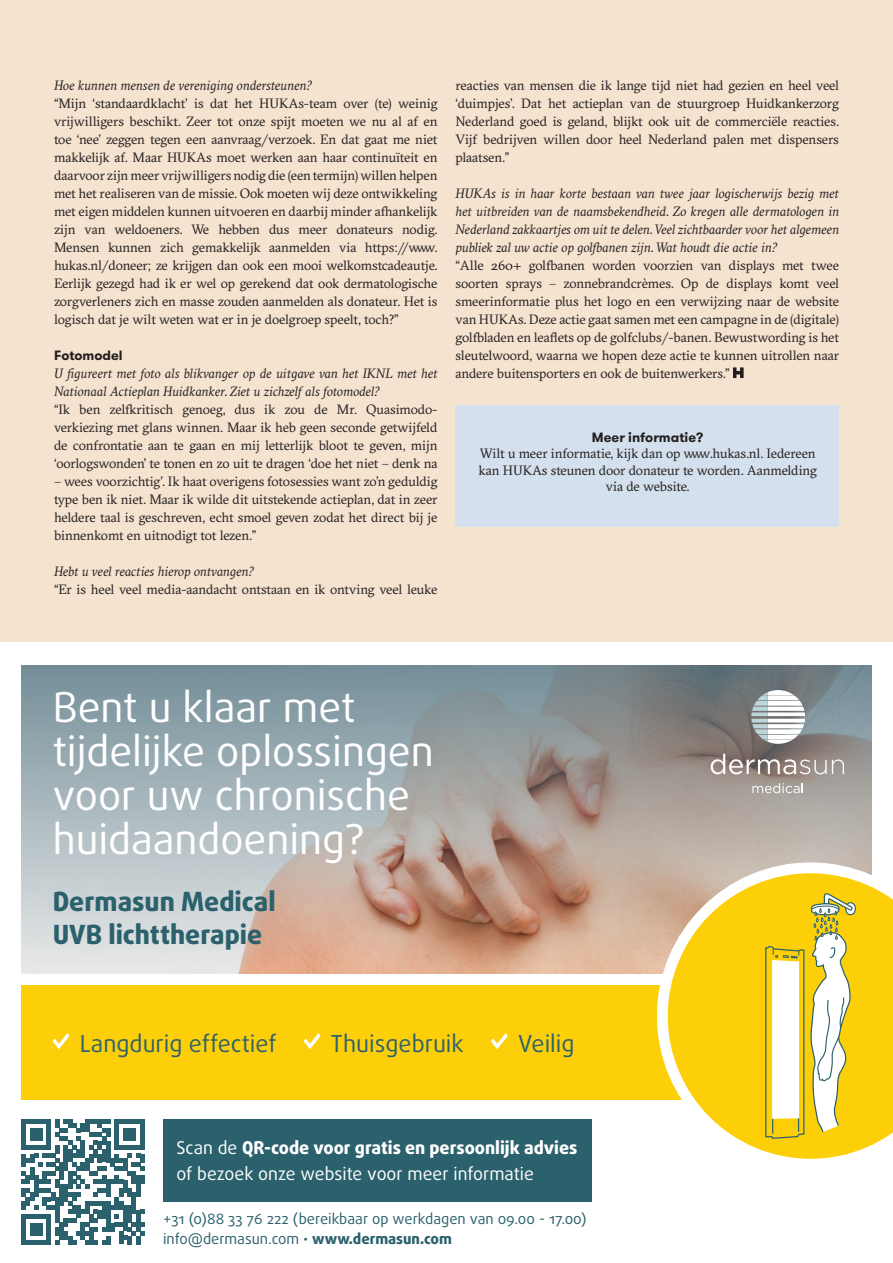
<style>
.page{position:relative;width:893px;height:1263px;background:#f5e2cf}
.page>*{position:absolute;margin:0;border:0;box-sizing:border-box;transform-origin:0 0}
.t1{font:41.1px/44.1px "Daxline Pro";color:#fff}
.t2{font:800 26.4px/33.2px "Daxline Pro";color:#2b616c}
.t3{font:23.55px "Daxline Pro";color:#2e626c}
.t4{font:17.7px/25.7px "Daxline Pro";color:#fff}
.t5{font:14.7px/19.8px "Daxline Pro";color:#2b616c}
.t6{font:13.5px/18px "GT Sectra";letter-spacing:-.01em;color:#231f20;text-align:justify}
.t7{font:italic 13.5px/18px "GT Sectra";letter-spacing:-.005em;color:#231f20}
.t8{font:700 13.5px "GT Walsheim";color:#231f20}
.s1{font-weight:800}
</style>
<div class="page">
<div style="left:0;top:643px;width:893px;height:620px;background:#fff"></div>
<svg style="left:21px;top:665px;width:850px;height:308px;background:#a8a6a2"></svg>
<div style="left:21px;top:985px;width:850px;height:115px;background:#fccf09"></div>
<svg style="left:657px;top:862px;width:236px;height:297px"></svg>
<svg style="left:53px;top:1033px;width:16px;height:16px"></svg>
<svg style="left:304px;top:1033px;width:16px;height:16px"></svg>
<svg style="left:491px;top:1033px;width:17px;height:16px"></svg>
<svg style="left:21px;top:1119px;width:123px;height:125px"></svg>
<div style="left:163px;top:1119px;width:429px;height:83px;background:#2b616c"></div>
<svg style="left:751px;top:690px;width:54px;height:54px"></svg>
<svg style="left:711px;top:754px;width:133px;height:20px;background:#a19792"></svg>
<svg style="left:752px;top:783px;width:51px;height:10px"></svg>
<div style="left:456px;top:405px;width:383px;height:121px;background:#d4e0ed"></div>
<svg style="left:733px;top:367px;width:11px;height:11px"></svg>
<p class="t7" style="left:54px;top:76px;width:259px">Hoe kunnen mensen de vereniging ondersteunen?</p>
<p class="t6" style="left:54px;top:94px;width:385px">“Mijn ‘standaardklacht’ is dat het HUKAs-team over (te) weinig vrijwilligers beschikt. Zeer tot onze spijt moeten we nu al af en toe ‘nee’ zeggen tegen een aanvraag/verzoek. En dat gaat me niet makkelijk af. Maar HUKAs moet werken aan haar continuïteit en daarvoor zijn meer vrijwilligers nodig die (een termijn) willen helpen met het realiseren van de missie. Ook moeten wij deze ontwikkeling met eigen middelen kunnen uitvoeren en daarbij minder afhankelijk zijn van weldoeners. We hebben dus meer donateurs nodig.<br>Mensen kunnen zich gemakkelijk aanmelden via https://www. hukas.nl/doneer; ze krijgen dan ook een mooi welkomstcadeautje.<br>Eerlijk gezegd had ik er wel op gerekend dat ook dermatologische zorgverleners zich en masse zouden aanmelden als donateur. Het is logisch dat je wilt weten wat er in je doelgroep speelt, toch?”</p>
<p class="t8" style="left:54px;top:346px;width:70px">Fotomodel</p>
<p class="t7" style="left:54px;top:364px;width:385px">U figureert met foto als blikvanger op de uitgave van het IKNL met het<br>Nationaal Actieplan Huidkanker. Ziet u zichzelf als fotomodel?</p>
<p class="t6" style="left:54px;top:400px;width:385px">“Ik ben zelfkritisch genoeg, dus ik zou de Mr. Quasimodo&shy;verkiezing met glans winnen. Maar ik heb geen seconde getwijfeld de confrontatie aan te gaan en mij letterlijk bloot te geven, mijn ‘oorlogswonden’ te tonen en zo uit te dragen ‘doe het niet – denk na</p>
<p class="t6" style="left:54px;top:472px;width:385px">– wees voorzichtig’. Ik haat overigens fotosessies want zo’n geduldig type ben ik niet. Maar ik wilde dit uitstekende actieplan, dat in zeer heldere taal is geschreven, echt smoel geven zodat het direct bij je binnenkomt en uitnodigt tot lezen.”</p>
<p class="t7" style="left:54px;top:562px;width:201px">Hebt u veel reacties hierop ontvangen?</p>
<p class="t6" style="left:54px;top:580px;width:385px">“Er is heel veel media-aandacht ontstaan en ik ontving veel leuke</p>
<p class="t6" style="left:455px;top:76px;width:385px">reacties van mensen die ik lange tijd niet had gezien en heel veel ‘duimpjes’. Dat het actieplan van de stuurgroep Huidkankerzorg Nederland goed is geland, blijkt ook uit de commerciële reacties.<br>Vijf bedrijven willen door heel Nederland palen met dispensers plaatsen.”</p>
<p class="t7" style="left:455px;top:184px;width:385px;text-align:justify">HUKAs is in haar korte bestaan van twee jaar logischerwijs bezig met het uitbreiden van de naamsbekendheid. Zo kregen alle dermatologen in Nederland zakkaartjes om uit te delen. Veel zichtbaarder voor het algemeen publiek zal uw actie op golfbanen zijn. Wat houdt die actie in?</p>
<p class="t6" style="left:455px;top:256px;width:385px">“Alle 260+ golfbanen worden voorzien van displays met twee soorten sprays – zonnebrandcrèmes. Op de displays komt veel smeerinformatie plus het logo en een verwijzing naar de website van HUKAs. Deze actie gaat samen met een campagne in de (digitale) golfbladen en leaflets op de golfclubs/-banen. Bewustwording is het sleutelwoord, waarna we hopen deze actie te kunnen uitrollen naar andere buitensporters en ook de buitenwerkers.”</p>
<p class="t8" style="left:592px;top:429px;width:113px">Meer informatie?</p>
<p class="t6" style="left:479px;top:446px;width:340px;line-height:16.2px;text-align:center">Wilt u meer informatie, kijk dan op www.hukas.nl. Iedereen kan HUKAs steunen door donateur te worden. Aanmelding via de website.</p>
<p class="t1" style="left:53px;top:686px;width:383px">Bent u klaar met tijdelijke oplossingen voor uw chronische huidaandoening?</p>
<p class="t2" style="left:53px;top:885px;width:225px">Dermasun Medical<br>UVB lichttherapie</p>
<p class="t3" style="left:80px;top:1028px;width:198px">Langdurig effectief</p>
<p class="t3" style="left:331px;top:1028px;width:134px">Thuisgebruik</p>
<p class="t3" style="left:518px;top:1028px;width:58px">Veilig</p>
<p class="t4" style="left:176px;top:1135px;width:402px">Scan de <span class="s1">QR-code voor gratis en persoonlijk advies </span>of bezoek onze website voor meer informatie</p>
<p class="t5" style="left:163px;top:1209px;width:425px">+31 (0)88 33 76 222 (bereikbaar op werkdagen van 09.00 - 17.00) info@dermasun.com • <span class="s1">www.dermasun.com</span></p>
</div>
